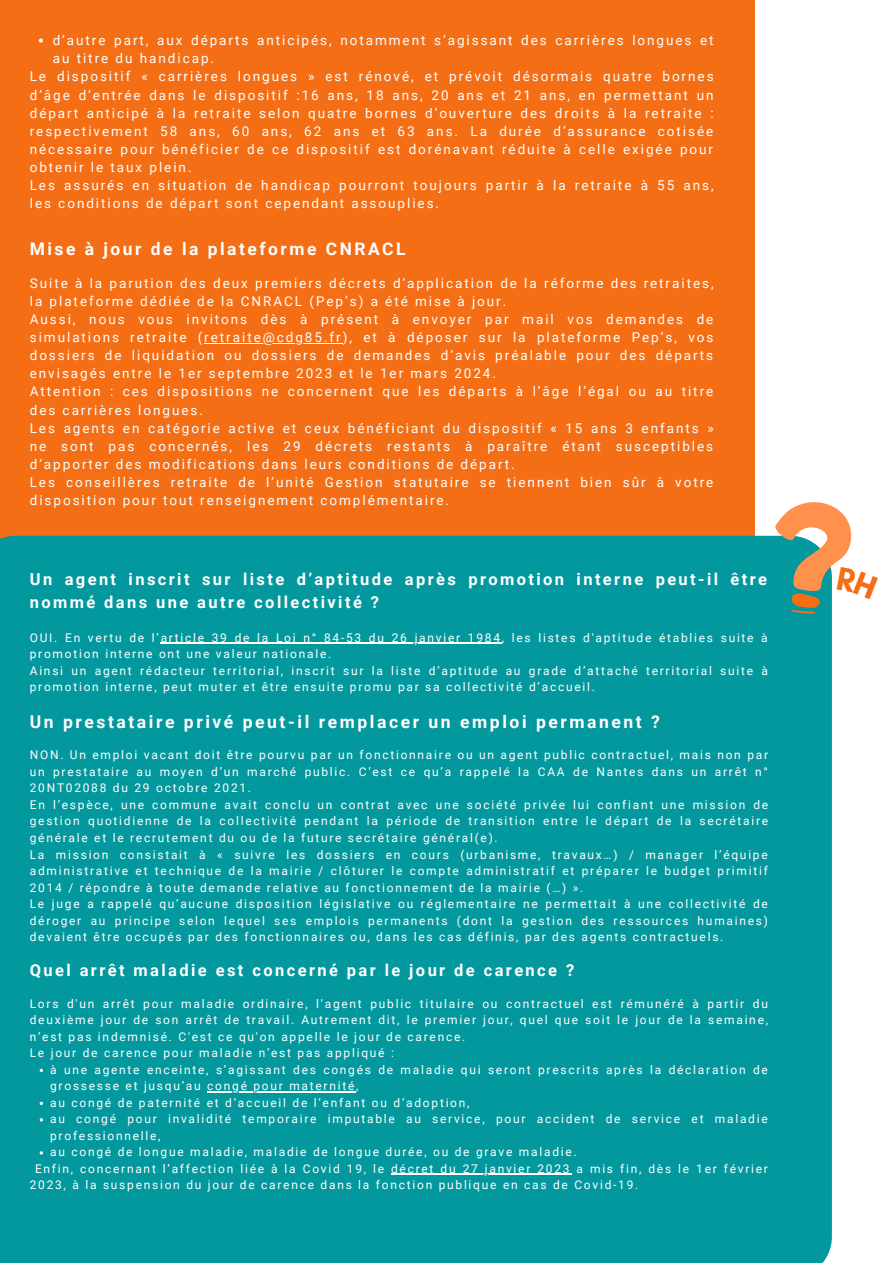
<style>
.page{position:relative;width:893px;height:1264px;background:#fff}
.page>*{position:absolute;margin:0;border:0;box-sizing:border-box;transform-origin:0 0}
.t1{font:700 17.55px "Roboto";letter-spacing:.145em;color:#fff}
.t2{font:700 17.4px "Roboto";letter-spacing:.145em;color:#fff}
.t3{font:700 16.5px/22.5px "Roboto";letter-spacing:.145em;color:#fff}
.t4{font:13.5px/18.1px "Roboto";letter-spacing:.145em;color:#fff}
.t5{font:12px/16.5px "Roboto";letter-spacing:.145em;color:#fff}
</style>
<div class="page">
<div style="left:0;top:0;width:754px;height:536px;background:#f46e16"></div>
<div style="left:0;top:536px;width:831px;height:726px;background:#03989e"></div>
<svg style="left:40px;top:1068px;width:3px;height:4px"></svg>
<hr style="left:207px;top:1091px;width:149px;height:1px;background:#fff">
<svg style="left:40px;top:1101px;width:3px;height:4px"></svg>
<hr style="left:161px;top:642px;width:341px;height:2px;background:#fff">
<hr style="left:391px;top:1173px;width:180px;height:1px;background:#fff">
<svg style="left:39px;top:38px;width:4px;height:5px"></svg>
<hr style="left:204px;top:343px;width:139px;height:1px;background:#fff">
<svg style="left:764px;top:502px;width:88px;height:114px"></svg>
<p class="t4" style="left:53px;top:31px;width:662px">d’autre part, aux départs anticipés, notamment s’agissant des carrières longues et au titre du handicap.</p>
<p class="t4" style="left:30px;top:68px;width:685px;text-align:justify">Le dispositif « carrières longues » est rénové, et prévoit désormais quatre bornes d’âge d’entrée dans le dispositif :16 ans, 18 ans, 20 ans et 21 ans, en permettant un départ anticipé à la retraite selon quatre bornes d’ouverture des droits à la retraite : respectivement 58 ans, 60 ans, 62 ans et 63 ans. La durée d’assurance cotisée nécessaire pour bénéficier de ce dispositif est dorénavant réduite à celle exigée pour obtenir le taux plein.</p>
<p class="t4" style="left:30px;top:176px;width:685px">Les assurés en situation de handicap pourront toujours partir à la retraite à 55 ans, les conditions de départ sont cependant assouplies.</p>
<p class="t2" style="left:30px;top:238px;width:377px">Mise à jour de la plateforme CNRACL</p>
<p class="t4" style="left:30px;top:274px;width:685px">Suite à la parution des deux premiers décrets d’application de la réforme des retraites, la plateforme dédiée de la CNRACL (Pep’s) a été mise à jour.</p>
<p class="t4" style="left:30px;top:310px;width:685px;text-align:justify">Aussi, nous vous invitons dès à présent à envoyer par mail vos demandes de simulations retraite (retraite@cdg85.fr), et à déposer sur la plateforme Pep’s, vos dossiers de liquidation ou dossiers de demandes d’avis préalable pour des départs envisagés entre le 1er septembre 2023 et le 1er mars 2024.</p>
<p class="t4" style="left:30px;top:383px;width:685px">Attention : ces dispositions ne concernent que les départs à l’âge l’égal ou au titre des carrières longues.</p>
<p class="t4" style="left:30px;top:419px;width:685px;text-align:justify">Les agents en catégorie active et ceux bénéficiant du dispositif « 15 ans 3 enfants » ne sont pas concernés, les 29 décrets restants à paraître étant susceptibles d’apporter des modifications dans leurs conditions de départ.</p>
<p class="t4" style="left:30px;top:473px;width:685px">Les conseillères retraite de l’unité Gestion statutaire se tiennent bien sûr à votre disposition pour tout renseignement complémentaire.</p>
<p class="t3" style="left:30px;top:568px;width:738px">Un agent inscrit sur liste d’aptitude après promotion interne peut-il être nommé dans une autre collectivité ?</p>
<p class="t5" style="left:30px;top:629px;width:739px">OUI. En vertu de l’article 39 de la Loi n° 84-53 du 26 janvier 1984, les listes d'aptitude établies suite à promotion interne ont une valeur nationale.</p>
<p class="t5" style="left:30px;top:662px;width:739px">Ainsi un agent rédacteur territorial, inscrit sur la liste d’aptitude au grade d’attaché territorial suite à promotion interne, peut muter et être ensuite promu par sa collectivité d’accueil.</p>
<p class="t1" style="left:30px;top:711px;width:631px">Un prestataire privé peut-il remplacer un emploi permanent ?</p>
<p class="t5" style="left:30px;top:747px;width:739px;text-align:justify">NON. Un emploi vacant doit être pourvu par un fonctionnaire ou un agent public contractuel, mais non par un prestataire au moyen d’un marché public. C’est ce qu’a rappelé la CAA de Nantes dans un arrêt n° 20NT02088 du 29 octobre 2021.</p>
<p class="t5" style="left:30px;top:796px;width:740px;text-align:justify">En l’espèce, une commune avait conclu un contrat avec une société privée lui confiant une mission de gestion quotidienne de la collectivité pendant la période de transition entre le départ de la secrétaire générale et le recrutement du ou de la future secrétaire général(e).</p>
<p class="t5" style="left:30px;top:846px;width:739px;text-align:justify">La mission consistait à « suivre les dossiers en cours (urbanisme, travaux…) / manager l’équipe administrative et technique de la mairie / clôturer le compte administratif et préparer le budget primitif 2014 / répondre à toute demande relative au fonctionnement de la mairie (…) ».</p>
<p class="t5" style="left:30px;top:895px;width:739px;text-align:justify">Le juge a rappelé qu’aucune disposition législative ou réglementaire ne permettait à une collectivité de déroger au principe selon lequel ses emplois permanents (dont la gestion des ressources humaines) devaient être occupés par des fonctionnaires ou, dans les cas définis, par des agents contractuels.</p>
<p class="t3" style="left:30px;top:959px;width:546px">Quel arrêt maladie est concerné par le jour de carence ?</p>
<p class="t5" style="left:30px;top:995px;width:739px;text-align:justify">Lors d'un arrêt pour maladie ordinaire, l'agent public titulaire ou contractuel est rémunéré à partir du deuxième jour de son arrêt de travail. Autrement dit, le premier jour, quel que soit le jour de la semaine, n’est pas indemnisé. C'est ce qu'on appelle le jour de carence.</p>
<p class="t5" style="left:30px;top:1044px;width:365px">Le jour de carence pour maladie n’est pas appliqué :</p>
<p class="t5" style="left:50px;top:1061px;width:719px">à une agente enceinte, s’agissant des congés de maladie qui seront prescrits après la déclaration de grossesse et jusqu’au congé pour maternité,</p>
<p class="t5" style="left:50px;top:1094px;width:421px">au congé de paternité et d’accueil de l’enfant ou d’adoption,</p>
<p class="t5" style="left:50px;top:1110px;width:719px">au congé pour invalidité temporaire imputable au service, pour accident de service et maladie professionnelle,</p>
<p class="t5" style="left:50px;top:1143px;width:528px">au congé de longue maladie, maladie de longue durée, ou de grave maladie.</p>
<p class="t5" style="left:30px;top:1160px;width:739px;text-indent:5px">Enfin, concernant l’affection liée à la Covid 19, le décret du 27 janvier 2023 a mis fin, dès le 1er février<br>2023, à la suspension du jour de carence dans la fonction publique en cas de Covid-19.</p>
</div>
